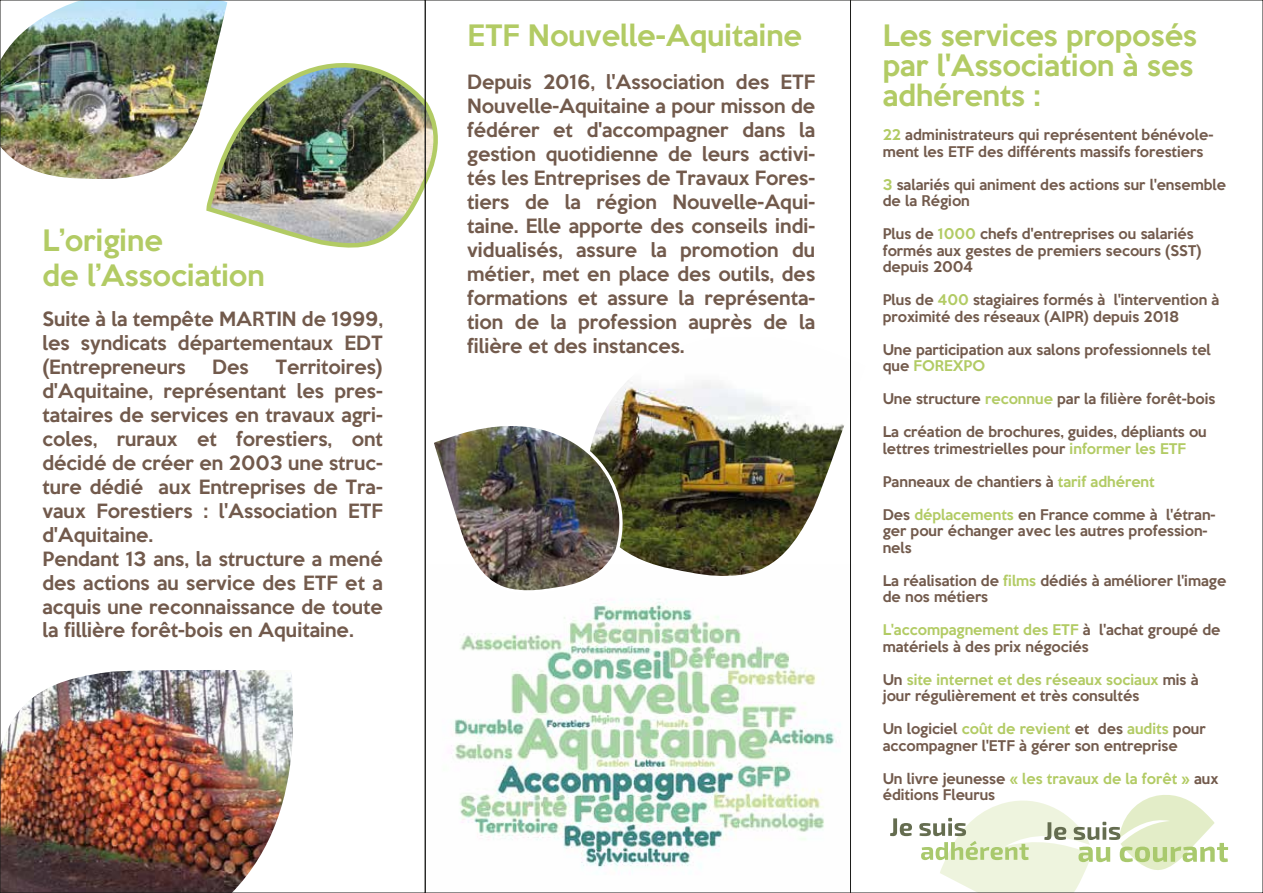
<style>
.page{position:relative;width:1263px;height:893px;background:#fff}
.page>*{position:absolute;margin:0;border:0;box-sizing:border-box;transform-origin:0 0}
.t1{font:500 27px/30px "Keep Calm";color:#b2cb64}
.t2{font:500 18px/24px "Keep Calm";color:#725a4c;text-align:justify}
.t3{font:500 13.5px/16.5px "Keep Calm";color:#725a4c}
.s1{color:#b2cb64}
</style>
<div class="page">
<img style="left:2px;top:2px;width:225px;height:177px">
<img style="left:203px;top:54px;width:235px;height:194px">
<img style="left:2px;top:670px;width:291px;height:221px">
<img style="left:451px;top:599px;width:389px;height:271px">
<img style="left:601px;top:380px;width:243px;height:196px">
<img style="left:434px;top:417px;width:195px;height:174px">
<svg style="left:890px;top:818px;width:22px;height:18px"></svg>
<svg style="left:919px;top:795px;width:309px;height:96px"></svg>
<h1 class="t1" style="left:42px;top:221px;width:224px;line-height:34.5px">L’origine<br>de l’Association</h1>
<h2 class="t2" style="left:42px;top:305px;width:342px">Suite à la tempête MARTIN de 1999, les syndicats départementaux EDT (Entrepreneurs</h2>
<p class="t2" style="left:42px;top:353px;width:342px;text-align:left;text-indent:233px">Territoires) d'Aquitaine, représentant les pres&shy;tataires de services en travaux agri&shy;coles, ruraux et forestiers, ont décidé de créer en 2003 une struc&shy;ture dédié aux Entreprises de Tra&shy;vaux Forestiers : l'Association ETF d'Aquitaine.<br>Pendant 13 ans, la structure a mené des actions au service des ETF et a acquis une reconnaissance de toute la fillière forêt-bois en Aquitaine.</p>
<h2 class="t2" style="left:212px;top:353px;width:38px">Des</h2>
<h1 class="t1" style="left:467px;top:18px;width:336px">ETF Nouvelle-Aquitaine</h1>
<p class="t2" style="left:467px;top:68px;width:350px">Depuis 2016, l'Association des ETF Nouvelle-Aquitaine a pour misson de fédérer et d'accompagner dans la gestion quotidienne de leurs activi&shy;tés les Entreprises de Travaux Fores&shy;tiers de la région Nouvelle-Aqui&shy;taine. Elle apporte des conseils indi&shy;vidualisés, assure la promotion du métier, met en place des outils, des formations et assure la représenta&shy;tion de la profession auprès de la filière et des instances.</p>
<h1 class="t1" style="left:883px;top:18px;width:316px">Les services proposés par l'Association à ses adhérents :</h1>
<p class="t3" style="left:883px;top:125px;width:332px"><span class="s1">22</span> administrateurs qui représentent bénévole&shy;ment les ETF des différents massifs forestiers</p>
<p class="t3" style="left:883px;top:175px;width:345px"><span class="s1">3</span> salariés qui animent des actions sur l'ensemble de la Région</p>
<p class="t3" style="left:883px;top:224px;width:320px">Plus de <span class="s1">1000</span> chefs d'entreprises ou salariés formés aux gestes de premiers secours (SST) depuis 2004</p>
<p class="t3" style="left:883px;top:290px;width:338px">Plus de <span class="s1">400</span> stagiaires formés à l'intervention à proximité des réseaux (AIPR) depuis 2018</p>
<p class="t3" style="left:883px;top:340px;width:330px">Une participation aux salons professionnels tel que <span class="s1">FOREXPO</span></p>
<p class="t3" style="left:883px;top:389px;width:334px">Une structure <span class="s1">reconnue</span> par la filière forêt-bois</p>
<p class="t3" style="left:883px;top:422px;width:326px">La création de brochures, guides, dépliants ou lettres trimestrielles pour <span class="s1">informer les ETF</span></p>
<p class="t3" style="left:883px;top:472px;width:273px">Panneaux de chantiers à <span class="s1">tarif adhérent</span></p>
<p class="t3" style="left:883px;top:505px;width:334px">Des <span class="s1">déplacements</span> en France comme à l'étran&shy;ger pour échanger avec les autres profession&shy;nels</p>
<p class="t3" style="left:883px;top:571px;width:345px">La réalisation de <span class="s1">films</span> dédiés à améliorer l'image de nos métiers</p>
<p class="t3" style="left:883px;top:620px;width:339px"><span class="s1">L'accompagnement des ETF</span> à l'achat groupé de matériels à des prix négociés</p>
<p class="t3" style="left:883px;top:670px;width:317px">Un <span class="s1">site internet et des réseaux sociaux</span> mis à jour régulièrement et très consultés</p>
<p class="t3" style="left:883px;top:719px;width:325px">Un logiciel <span class="s1">coût de revient</span> et des <span class="s1">audits</span> pour accompagner l'ETF à gérer son entreprise</p>
<p class="t3" style="left:883px;top:769px;width:337px">Un livre jeunesse <span class="s1">« les travaux de la forêt »</span> aux éditions Fleurus</p>
</div>
